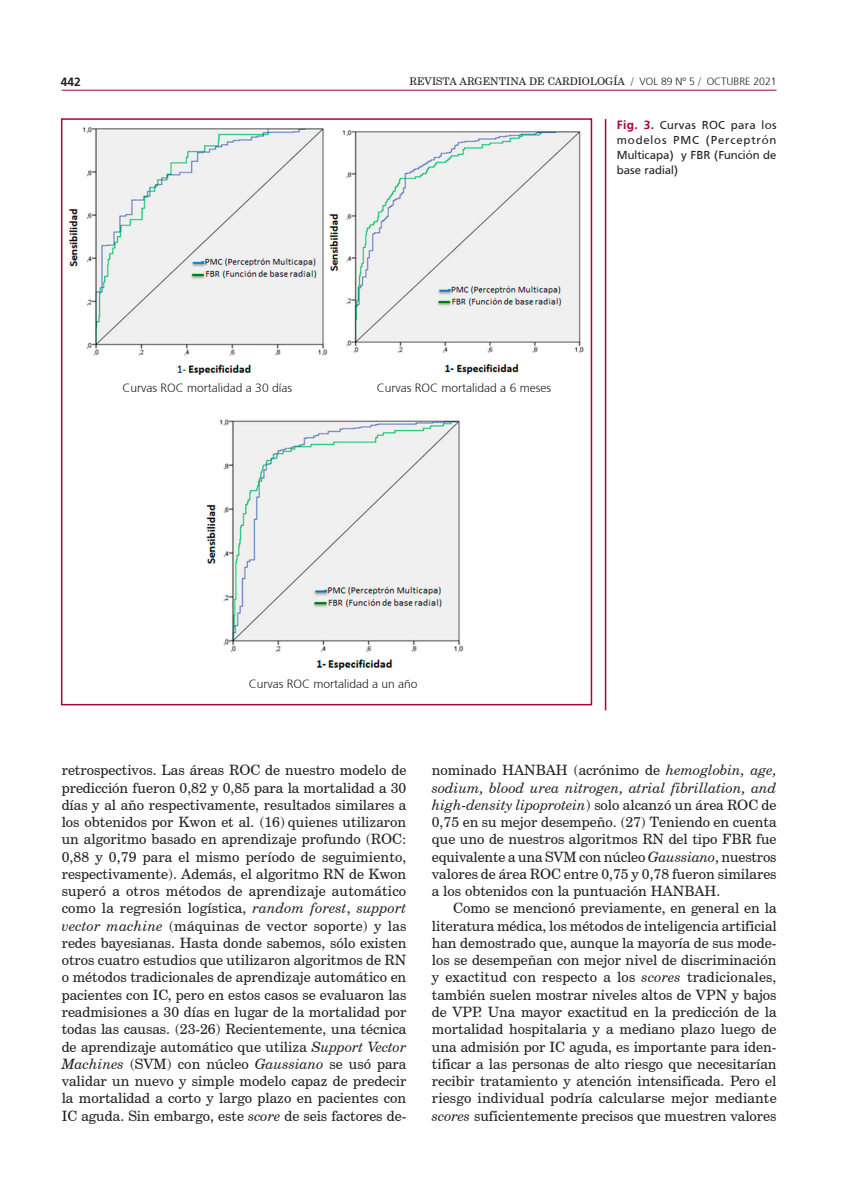
<style>
.page{position:relative;width:851px;height:1191px;background:#fff}
.page>*{position:absolute;margin:0;border:0;box-sizing:border-box;transform-origin:0 0}
.texto{font:14.25px/17.2px "Century Schoolbook BT";color:#231f20;text-align:justify}
.epigrafe_horizontal{font:12px/15px "Frutiger";color:#231f20;text-align:justify}
.tabla{font:300 12px "Frutiger";color:#231f20}
.t1{font:700 12px "Frutiger";color:#231f20}
.t2{font:10.5px "Century Schoolbook BT";color:#231f20}
.s1{font-family:"Frutiger";font-weight:300}
.s2{font-weight:700;color:#ab0333}
.s3{font-style:italic}
</style>
<div class="page">
<hr style="left:62px;top:90px;width:714px;height:1px;background:#ab0333">
<img style="left:68px;top:127px;width:259px;height:247px">
<img style="left:329px;top:130px;width:254px;height:244px">
<img style="left:206px;top:419px;width:257px;height:250px">
<div style="left:61px;top:118px;width:531px;height:587px;border:2px solid #ab0333"></div>
<hr style="left:604px;top:119px;width:2px;height:591px;background:#ab0333">
<p class="t1" style="left:61px;top:75px;width:22px">442</p>
<p class="t2" style="left:409px;top:75px;width:368px">REVISTA ARGENTINA DE CARDIOLOGÍA / <span class="s1">VOL 89 Nº 5</span> / <span class="s1">OCTUBRE 2021</span></p>
<p class="epigrafe_horizontal" style="left:617px;top:117px;width:161px"><span class="s2">Fig. 3.</span> Curvas ROC para los modelos PMC (Perceptrón Multicapa) y FBR (Función de base radial)</p>
<p class="tabla" style="left:122px;top:381px;width:171px">Curvas ROC mortalidad a 30 días</p>
<p class="tabla" style="left:377px;top:381px;width:176px">Curvas ROC mortalidad a 6 meses</p>
<p class="tabla" style="left:249px;top:676px;width:170px">Curvas ROC mortalidad a un año</p>
<p class="texto" style="left:62px;top:761px;width:346px">retrospectivos. Las áreas ROC de nuestro modelo de predicción fueron 0,82 y 0,85 para la mortalidad a 30 días y al año respectivamente, resultados similares a los obtenidos por Kwon et al. (16) quienes utilizaron un algoritmo basado en aprendizaje profundo (ROC:<br>0,88 y 0,79 para el mismo período de seguimiento, respectivamente). Además, el algoritmo RN de Kwon superó a otros métodos de aprendizaje automático como la regresión logística, <span class="s3">random forest</span>, <span class="s3">support vector machine</span> (máquinas de vector soporte) y las redes bayesianas. Hasta donde sabemos, sólo existen otros cuatro estudios que utilizaron algoritmos de RN o métodos tradicionales de aprendizaje automático en pacientes con IC, pero en estos casos se evaluaron las readmisiones a 30 días en lugar de la mortalidad por todas las causas. (23-26) Recientemente, una técnica de aprendizaje automático que utiliza <span class="s3">Support Vector Machines</span> (SVM) con núcleo <span class="s3">Gaussiano</span> se usó para validar un nuevo y simple modelo capaz de predecir la mortalidad a corto y largo plazo en pacientes con IC aguda. Sin embargo, este <span class="s3">score</span> de seis factores de-</p>
<p class="texto" style="left:432px;top:761px;width:346px">nominado HANBAH (acrónimo de <span class="s3">hemoglobin, age, sodium, blood urea nitrogen, atrial fibrillation, and high-density lipoprotein</span>) solo alcanzó un área ROC de 0,75 en su mejor desempeño. (27) Teniendo en cuenta que uno de nuestros algoritmos RN del tipo FBR fue equivalente a una SVM con núcleo <span class="s3">Gaussiano</span>, nuestros valores de área ROC entre 0,75 y 0,78 fueron similares a los obtenidos con la puntuación HANBAH.</p>
<p class="texto" style="left:432px;top:899px;width:346px;text-indent:21px">Como se mencionó previamente, en general en la literatura médica, los métodos de inteligencia artificial han demostrado que, aunque la mayoría de sus mode&shy;los se desempeñan con mejor nivel de discriminación y exactitud con respecto a los <span class="s3">scores</span> tradicionales, también suelen mostrar niveles altos de VPN y bajos de VPP. Una mayor exactitud en la predicción de la mortalidad hospitalaria y a mediano plazo luego de una admisión por IC aguda, es importante para iden&shy;tificar a las personas de alto riesgo que necesitarían recibir tratamiento y atención intensificada. Pero el riesgo individual podría calcularse mejor mediante <span class="s3">scores</span> suficientemente precisos que muestren valores</p>
</div>
